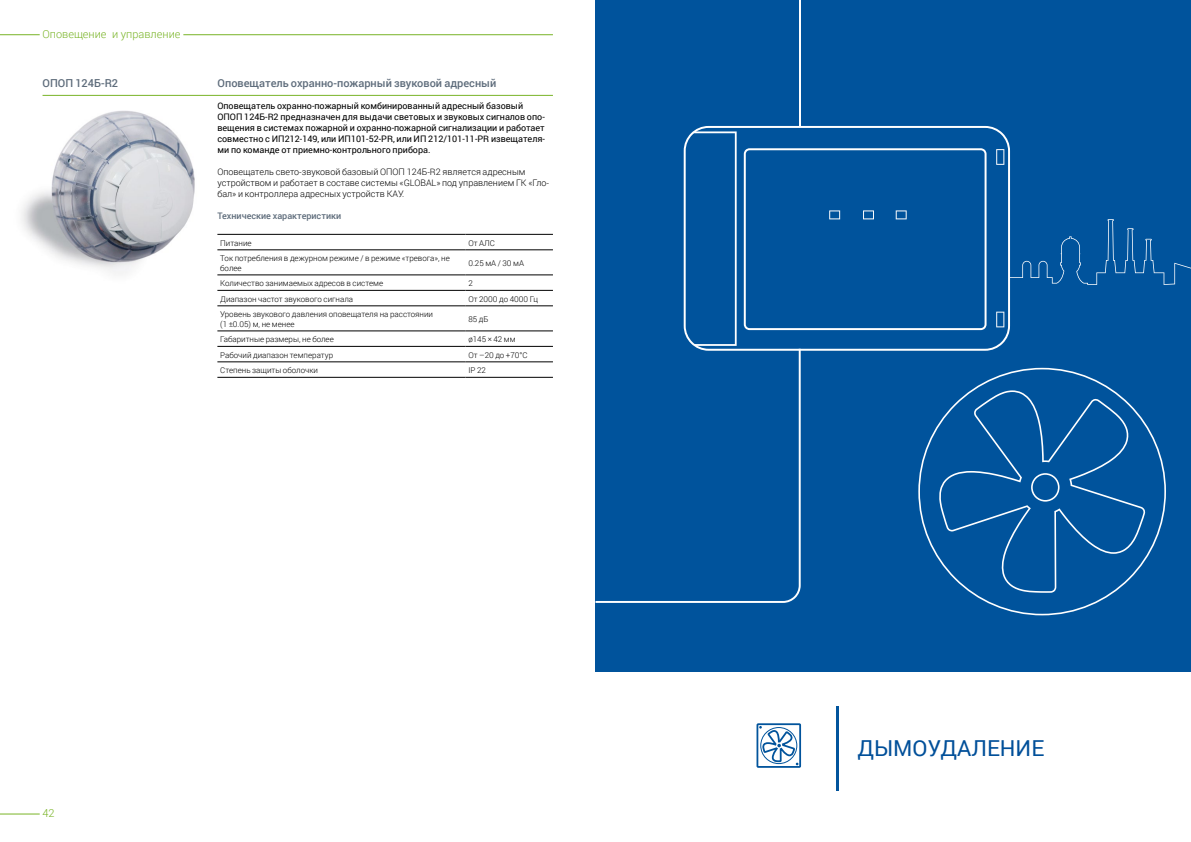
<style>
.page{position:relative;width:1191px;height:842px;background:#fff}
.page>*{position:absolute;margin:0;border:0;box-sizing:border-box;transform-origin:0 0}
.t1{font:22px "Roboto";color:#004f99}
.t2{font:500 11px "Roboto";color:#5e6c7b}
.t3{font:300 11px "Roboto";color:#79b427}
.t4{font:9px/11px "Roboto";color:#000}
.t5{font:300 9px/11px "Roboto";color:#000}
.t6{font:500 9px "Roboto";color:#5e6c7b}
.t7{font:300 8px/9.6px "Roboto";color:#000}
</style>
<div class="page">
<hr style="left:0;top:34px;width:553px;height:1px;background:#79b427">
<hr style="left:0;top:813px;width:43px;height:1px;background:#79b427">
<div style="left:40px;top:805px;width:18px;height:15px;background:#fff"></div>
<div style="left:40px;top:27px;width:143px;height:15px;background:#fff"></div>
<hr style="left:43px;top:95px;width:510px;height:1px;background:#79b427">
<hr style="left:217px;top:250px;width:248px;height:1px;background:#000">
<hr style="left:465px;top:250px;width:88px;height:1px;background:#000">
<hr style="left:217px;top:275px;width:248px;height:1px;background:#000">
<hr style="left:465px;top:275px;width:88px;height:1px;background:#000">
<hr style="left:217px;top:306px;width:248px;height:1px;background:#000">
<hr style="left:465px;top:306px;width:88px;height:1px;background:#000">
<hr style="left:217px;top:331px;width:248px;height:1px;background:#000">
<hr style="left:465px;top:331px;width:88px;height:1px;background:#000">
<hr style="left:217px;top:346px;width:248px;height:1px;background:#000">
<hr style="left:465px;top:346px;width:88px;height:1px;background:#000">
<hr style="left:217px;top:362px;width:248px;height:1px;background:#000">
<hr style="left:465px;top:362px;width:88px;height:1px;background:#000">
<hr style="left:217px;top:377px;width:248px;height:1px;background:#000">
<hr style="left:465px;top:377px;width:88px;height:1px;background:#000">
<hr style="left:217px;top:234px;width:248px;height:1px;background:#000">
<hr style="left:465px;top:234px;width:88px;height:1px;background:#000">
<hr style="left:217px;top:290px;width:248px;height:1px;background:#000">
<hr style="left:465px;top:290px;width:88px;height:1px;background:#000">
<img style="left:21px;top:110px;width:174px;height:164px">
<div style="left:595px;top:0;width:596px;height:672px;background:#00539c"></div>
<hr style="left:836px;top:706px;width:2px;height:84px;background:#02549c">
<svg style="left:595px;top:351px;width:205px;height:252px"></svg>
<hr style="left:798px;top:0;width:2px;height:126px;background:#fff">
<div style="left:756px;top:723px;width:45px;height:45px;border:2px solid #02549c"></div>
<svg style="left:759px;top:726px;width:39px;height:39px"></svg>
<svg style="left:918px;top:368px;width:248px;height:247px"></svg>
<svg style="left:939px;top:390px;width:206px;height:203px"></svg>
<svg style="left:683px;top:126px;width:327px;height:225px"></svg>
<svg style="left:692px;top:131px;width:44px;height:215px"></svg>
<svg style="left:744px;top:148px;width:242px;height:182px"></svg>
<svg style="left:863px;top:210px;width:11px;height:9px"></svg>
<svg style="left:829px;top:210px;width:11px;height:9px"></svg>
<svg style="left:996px;top:149px;width:8px;height:16px"></svg>
<svg style="left:996px;top:312px;width:8px;height:15px"></svg>
<svg style="left:895px;top:210px;width:11px;height:9px"></svg>
<svg style="left:1010px;top:219px;width:181px;height:66px"></svg>
<h2 class="t3" style="left:43px;top:27px;width:139px">Оповещение и управление</h2>
<h2 class="t2" style="left:43px;top:76px;width:77px">ОПОП 124Б-R2</h2>
<h2 class="t2" style="left:218px;top:76px;width:280px">Оповещатель охранно-пожарный звуковой адресный</h2>
<p class="t4" style="left:217px;top:100px;width:329px">Оповещатель охранно-пожарный комбинированный адресный базовый ОПОП 124Б-R2 предназначен для выдачи световых и звуковых сигналов опо&shy;вещения в системах пожарной и охранно-пожарной сигнализации и работает совместно с ИП212-149, или ИП101-52-PR, или ИП 212/101-11-PR извещателя&shy;ми по команде от приемно-контрольного прибора.</p>
<p class="t5" style="left:217px;top:166px;width:333px">Оповещатель свето-звуковой базовый ОПОП 124Б-R2 является адресным устройством и работает в составе системы «GLOBAL» под управлением ГК «Гло&shy;бал» и контроллера адресных устройств КАУ.</p>
<p class="t6" style="left:217px;top:210px;width:125px">Технические характеристики</p>
<p class="t7" style="left:220px;top:238px;width:33px">Питание</p>
<p class="t7" style="left:468px;top:238px;width:28px">От АЛС</p>
<p class="t7" style="left:220px;top:253px;width:231px">Ток потребления в дежурном режиме / в режиме «тревога», не более</p>
<p class="t7" style="left:468px;top:258px;width:57px">0.25 мА / 30 мА</p>
<p class="t7" style="left:220px;top:278px;width:164px">Количество занимаемых адресов в системе</p>
<p class="t7" style="left:468px;top:278px;width:6px">2</p>
<p class="t7" style="left:220px;top:294px;width:134px">Диапазон частот звукового сигнала</p>
<p class="t7" style="left:468px;top:294px;width:71px">От 2000 до 4000 Гц</p>
<p class="t7" style="left:220px;top:309px;width:214px">Уровень звукового давления оповещателя на расстоянии (1 ±0.05) м, не менее</p>
<p class="t7" style="left:468px;top:314px;width:22px">85 дБ</p>
<p class="t7" style="left:220px;top:334px;width:115px">Габаритные размеры, не более</p>
<p class="t7" style="left:468px;top:334px;width:49px">ø145 × 42 мм</p>
<p class="t7" style="left:220px;top:350px;width:114px">Рабочий диапазон температур</p>
<p class="t7" style="left:468px;top:350px;width:61px">От –20 до +70°С</p>
<p class="t7" style="left:220px;top:365px;width:99px">Степень защиты оболочки</p>
<p class="t7" style="left:468px;top:365px;width:19px">IP 22</p>
<h2 class="t3" style="left:43px;top:805px;width:14px">42</h2>
<h1 class="t1" style="left:857px;top:733px;width:188px">ДЫМОУДАЛЕНИЕ</h1>
</div>
